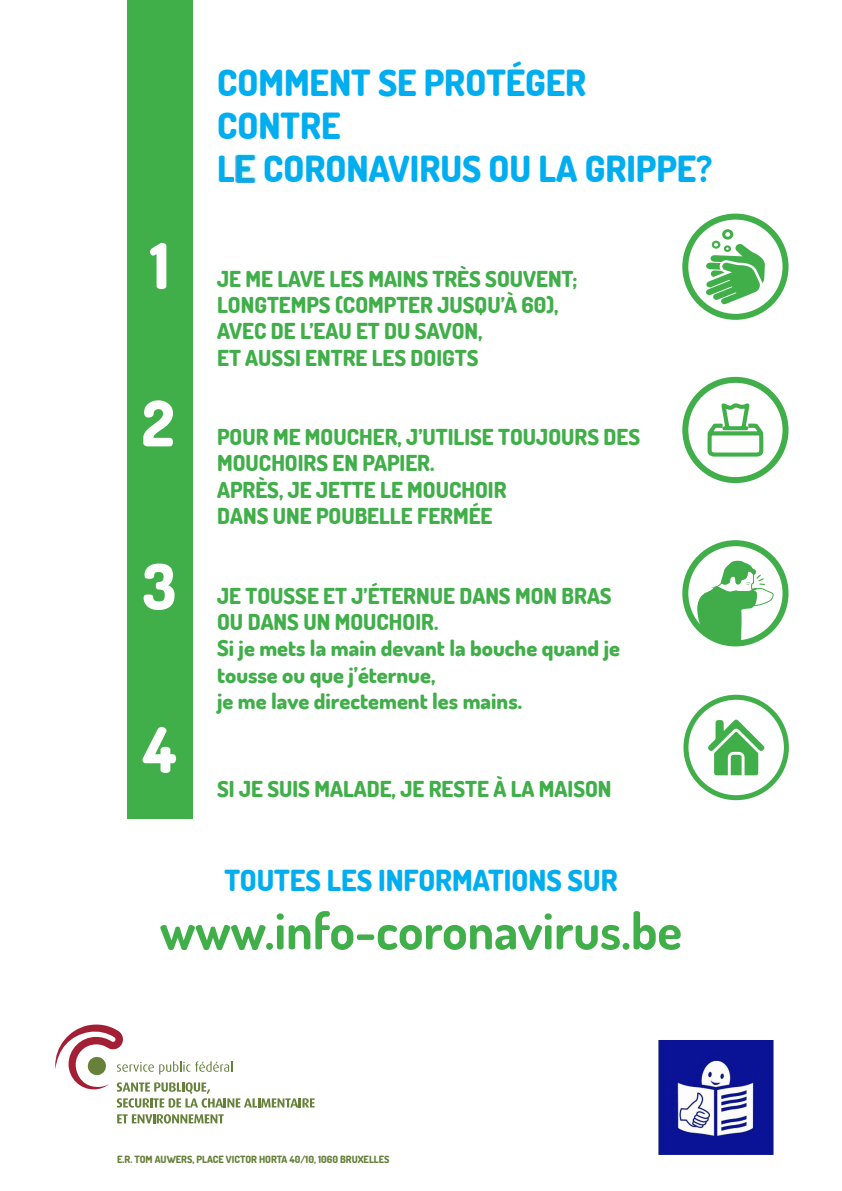
<style>
.page{position:relative;width:842px;height:1191px;background:#fff}
.page>*{position:absolute;margin:0;border:0;box-sizing:border-box;transform-origin:0 0}
.t1{font:800 63px "Dosis";color:#fff}
.t2{font:700 51px "Dosis";color:#40ae49}
.t3{font:800 36px/43.2px "Dosis";color:#00aeef}
.t4{font:800 29px "Dosis";color:#00aeef}
.t5{font:800 22px/26.4px "Dosis";color:#40ae49}
.t6{font:800 10px "Dosis";color:#67813b}
</style>
<div class="page">
<div style="left:127px;top:0;width:65px;height:818px;background:#40ae49"></div>
<div style="left:682px;top:214px;width:106px;height:106px;border:6px solid #40ae49;border-radius:50%"></div>
<svg style="left:705px;top:213px;width:60px;height:244px"></svg>
<div style="left:682px;top:377px;width:106px;height:106px;border:6px solid #40ae49;border-radius:50%"></div>
<svg style="left:708px;top:719px;width:57px;height:56px"></svg>
<div style="left:683px;top:694px;width:106px;height:106px;border:5px solid #40ae49;border-radius:50%"></div>
<img style="left:659px;top:1040px;width:114px;height:114px">
<div style="left:682px;top:540px;width:106px;height:106px;border:6px solid #40ae49;border-radius:50%"></div>
<svg style="left:697px;top:540px;width:77px;height:103px"></svg>
<svg style="left:55px;top:1024px;width:260px;height:83px"></svg>
<svg style="left:117px;top:1114px;width:107px;height:9px"></svg>
<img style="left:235px;top:154px;width:21px;height:30px">
<p class="t1" style="left:150px;top:225px;width:21px">1</p>
<p class="t1" style="left:142px;top:383px;width:34px">2</p>
<p class="t1" style="left:143px;top:546px;width:35px">3</p>
<p class="t1" style="left:143px;top:709px;width:35px">4</p>
<p class="t3" style="left:217px;top:60px;width:497px">COMMENT SE PROTÉGER<br>CONTRE<br>LA CORONAVIRUS OU LA GRIPPE?</p>
<p class="t5" style="left:217px;top:265px;width:362px">JE ME LAVE LES MAINS TRÈS SOUVENT;<br>LONGTEMPS (COMPTER JUSQU’À 60),<br>AVEC DE L’EAU ET DU SAVON,<br>ET AUSSI ENTRE LES DOIGTS</p>
<p class="t5" style="left:217px;top:423px;width:424px">POUR ME MOUCHER, J’UTILISE TOUJOURS DES<br>MOUCHOIRS EN PAPIER.<br>APRÈS, JE JETTE LE MOUCHOIR<br>DANS UNE POUBELLE FERMÉE</p>
<p class="t5" style="left:217px;top:582px;width:404px">JE TOUSSE ET J’ÉTERNUE DANS MON BRAS<br>OU DANS UN MOUCHOIR.<br>Si je mets la main devant la bouche quand je tousse ou que j’éternue,<br>je me lave directement les mains.</p>
<p class="t5" style="left:217px;top:775px;width:396px">SI JE SUIS MALADE, JE RESTE À LA MAISON</p>
<p class="t4" style="left:224px;top:862px;width:395px">TOUTES LES INFORMATIONS SUR</p>
<p class="t2" style="left:160px;top:898px;width:524px">www.info-coronavirus.be</p>
<p class="t6" style="left:117px;top:1153px;width:274px">E.R. TOM AUWERS, PLACE VICTOR HORTA 40/10, 1060 BRUXELLES</p>
</div>
